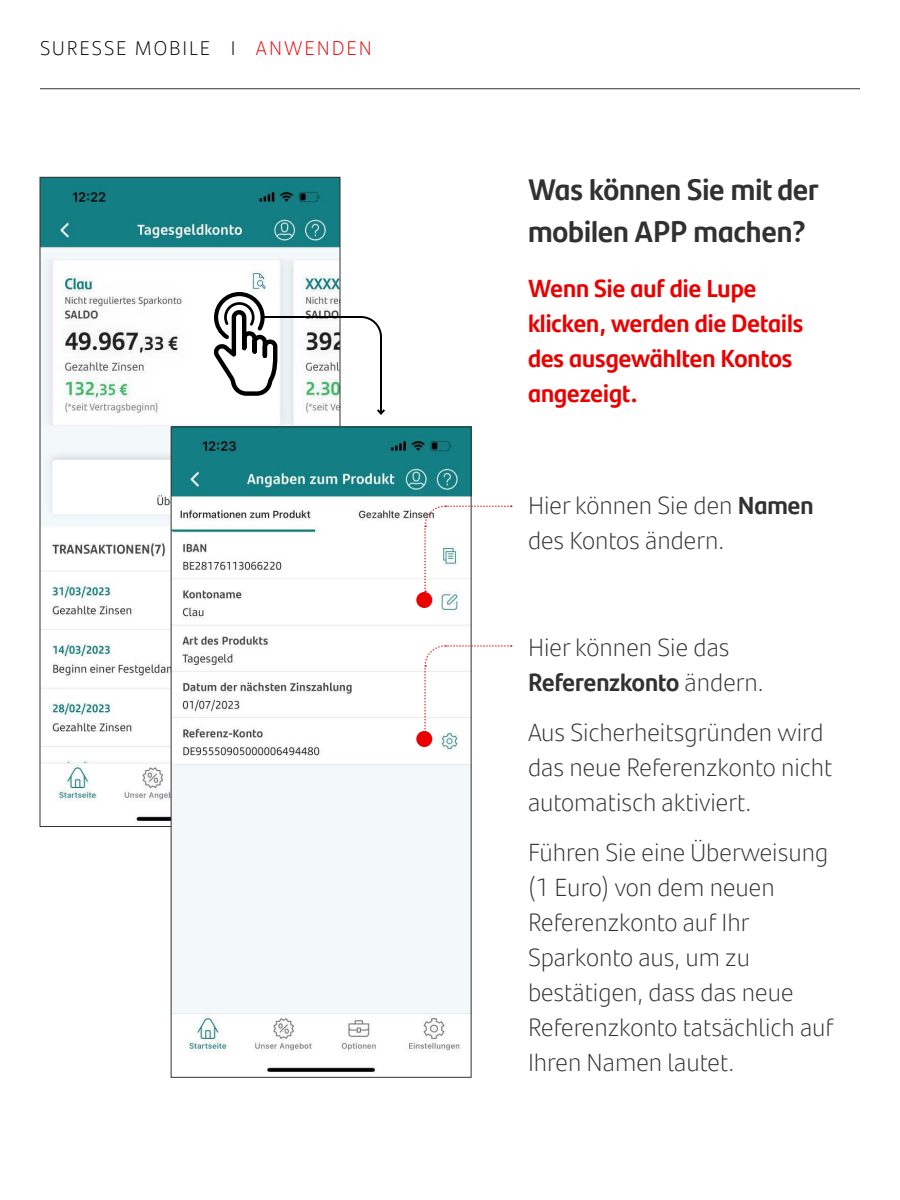
<style>
.page{position:relative;width:900px;height:1200px;background:#fff}
.page>*{position:absolute;margin:0;border:0;box-sizing:border-box;transform-origin:0 0}
.t1{font:700 30px/42px "Santander Headline";color:#313131}
.t2{font:300 25px/35px "Santander Text";color:#313131}
.t3{font:700 25px/35px "Santander Headline";color:#eb0000}
.t4{font:700 25px "Santander Headline";letter-spacing:-.005em;color:#313131}
.t5{font:300 20px "Santander Text";letter-spacing:.1em;color:#000}
.s1{color:#eb0000}
.s2{font-family:"Santander Headline";font-weight:700}
.s3{font-family:"Santander Text";font-weight:300}
</style>
<div class="page">
<img style="left:42px;top:179px;width:296px;height:646px">
<svg style="left:211px;top:308px;width:69px;height:119px"></svg>
<img style="left:173px;top:429px;width:296px;height:644px">
<svg style="left:212px;top:290px;width:173px;height:126px"></svg>
<hr style="left:40px;top:88px;width:820px;height:1px;background:#313131">
<div style="left:416px;top:592px;width:16px;height:16px;background:#eb0000;border-radius:50%"></div>
<div style="left:416px;top:731px;width:16px;height:16px;background:#eb0000;border-radius:50%"></div>
<svg style="left:424px;top:505px;width:88px;height:87px"></svg>
<svg style="left:424px;top:644px;width:88px;height:91px"></svg>
<p class="t5" style="left:40px;top:38px;width:333px">SURESSE MOBILE I <span class="s1">ANWENDEN</span></p>
<p class="t1" style="left:528px;top:169px;width:292px">Was können Sie mit der mobilen APP machen?</p>
<p class="t3" style="left:528px;top:271px;width:277px">Wenn Sie auf die Lupe klicken, werden die Details des ausgewählten Kontos angezeigt.</p>
<p class="t2" style="left:528px;top:489px;width:287px">Hier können Sie den <span class="s2">Namen </span>des Kontos ändern.</p>
<p class="t2" style="left:528px;top:630px;width:203px">Hier können Sie das</p>
<p class="t4" style="left:528px;top:668px;width:237px">Referenzkonto <span class="s3">ändern.</span></p>
<p class="t2" style="left:528px;top:715px;width:306px">Aus Sicherheitsgründen wird das neue Referenzkonto nicht automatisch aktiviert.</p>
<p class="t2" style="left:528px;top:835px;width:307px">Führen Sie eine Überweisung (1 Euro) von dem neuen<br>Referenzkonto auf Ihr<br>Sparkonto aus, um zu bestätigen, dass das neue<br>Referenzkonto tatsächlich auf<br>Ihren Namen lautet.</p>
</div>
